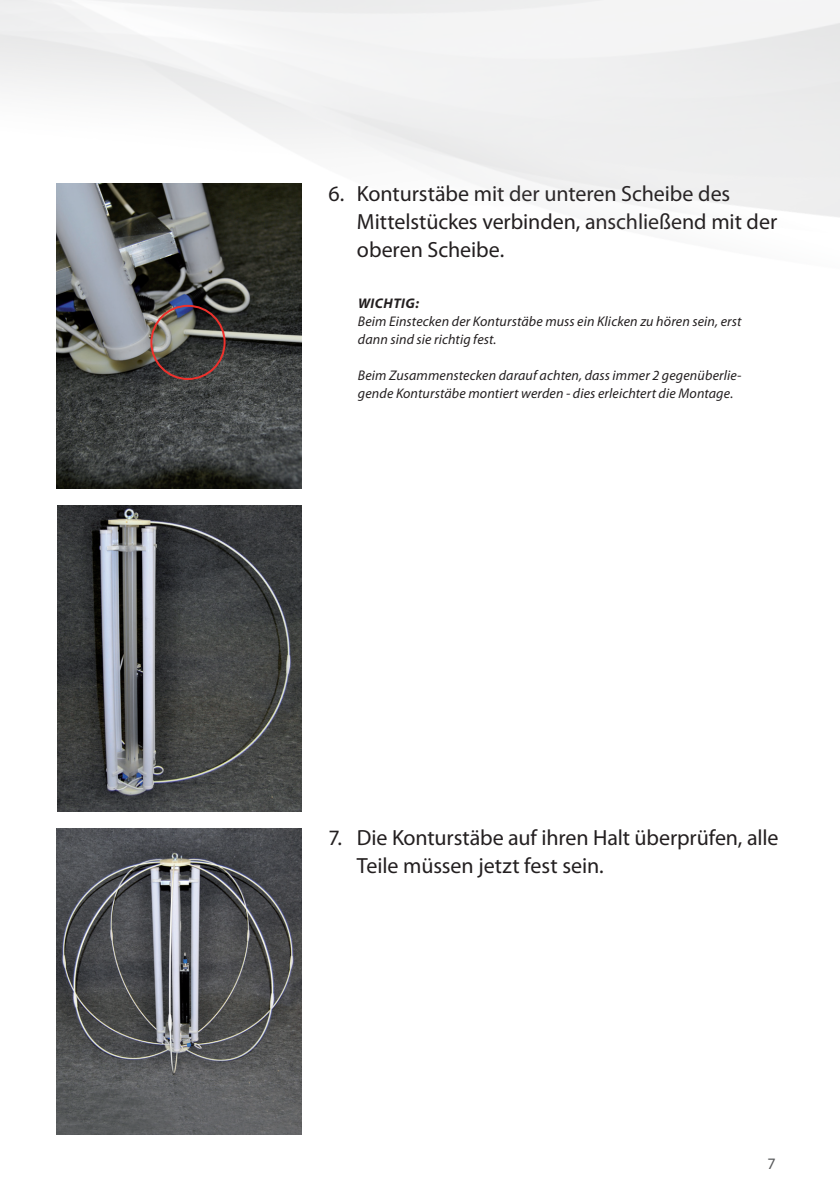
<style>
.page{position:relative;width:840px;height:1191px;background:#fff}
.page>*{position:absolute;margin:0;border:0;box-sizing:border-box;transform-origin:0 0}
.t1{font:22px/28px "Myriad Pro";letter-spacing:-.005em;color:#231f20}
.t2{font:16px "Myriad Pro";color:#57585a}
.t3{font:italic 14px/18px "Myriad Pro";letter-spacing:.01em;color:#231f20}
.t4{font:italic 700 14px "Myriad Pro";color:#231f20}
</style>
<div class="page">
<img style="left:57px;top:596px;width:244px;height:215px">
<img style="left:57px;top:828px;width:244px;height:306px">
<img style="left:0;top:0;width:839px;height:596px">
<h1 class="t1" style="left:357px;top:179px;width:421px;text-indent:-28px">6. Konturstäbe mit der unteren Scheibe des<br>Mittelstückes verbinden, anschließend mit der oberen Scheibe.</h1>
<p class="t4" style="left:358px;top:294px;width:27px">WICHT</p>
<p class="t4" style="left:401px;top:294px;width:19px">IG:</p>
<p class="t3" style="left:358px;top:312px;width:385px">Beim Einstecken der Konturstäbe muss ein Klicken zu hören sein, erst dann sind sie richtig fest.</p>
<p class="t3" style="left:358px;top:366px;width:385px">Beim Zusammenstecken darauf achten, dass immer 2 gegenüberlie&shy;gende Konturstäbe montiert werden - dies erleichtert die Montage.</p>
<h1 class="t1" style="left:357px;top:823px;width:423px;text-indent:-28px">7. Die Konturstäbe auf ihren Halt überprüfen, alle<br>Teile müssen jetzt fest sein.</h1>
<p class="t2" style="left:767px;top:1153px;width:10px">7</p>
</div>
